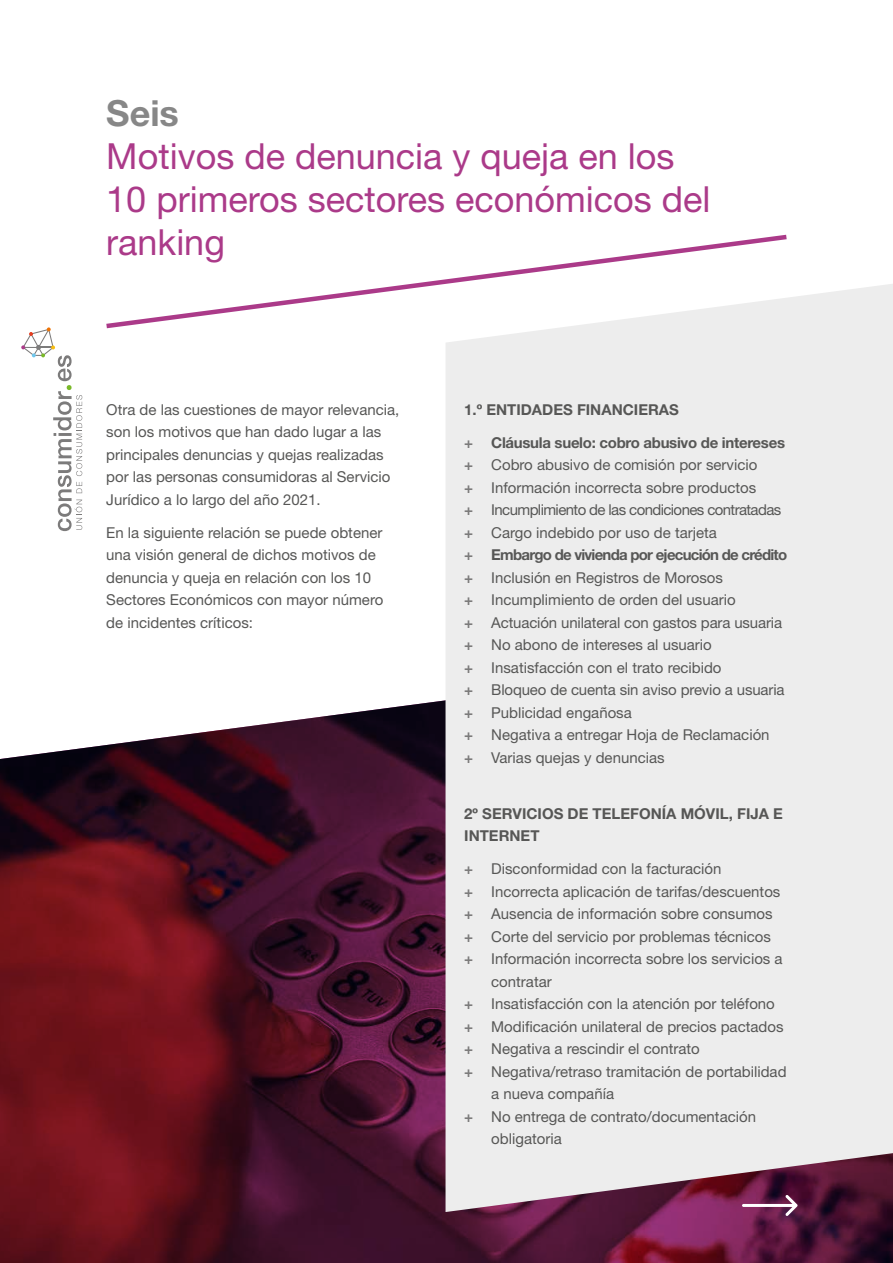
<style>
.page{position:relative;width:893px;height:1263px;background:#fff}
.page>*{position:absolute;margin:0;border:0;box-sizing:border-box;transform-origin:0 0}
.t1{font:36px/43.2px "Helvetica Neue LT Std";color:#ab3a89}
.t2{font:700 36px "Helvetica Neue LT Std";color:#878787}
.t3{font:15px/22.5px "Helvetica Neue LT Std";color:#575756}
.t4{font:700 15px/22.5px "Helvetica Neue LT Std";color:#575756}
.s1{font-weight:700;color:#7c7b7b}
.s2{font-weight:700}
</style>
<div class="page">
<svg style="left:21px;top:327px;width:61px;height:204px"></svg>
<img style="left:0;top:700px;width:893px;height:563px">
<div style="left:446px;top:284px;width:447px;height:928px;background:#ededed"></div>
<svg style="left:106px;top:234px;width:685px;height:97px"></svg>
<svg style="left:742px;top:1195px;width:56px;height:21px"></svg>
<h1 class="t2" style="left:106px;top:91px;width:74px">Seis</h1>
<h1 class="t1" style="left:106px;top:134px;width:606px">Motivos de denuncia y queja en los<br>10 primeros sectores económicos del ranking</h1>
<p class="t3" style="left:106px;top:398px;width:295px">Otra de las cuestiones de mayor relevancia, son los motivos que han dado lugar a las principales denuncias y quejas realizadas por las personas consumidoras al Servicio Jurídico a lo largo del año 2021.</p>
<p class="t3" style="left:106px;top:521px;width:279px">En la siguiente relación se puede obtener una visión general de dichos motivos de denuncia y queja en relación con los 10<br>Sectores Económicos con mayor número de incidentes críticos:</p>
<p class="t4" style="left:464px;top:398px;width:216px">1.º ENTIDADES FINANCIERAS</p>
<p class="t3" style="left:464px;top:431px;width:325px"><span class="s1">+</span> <span class="s2">Cláusula suelo: cobro abusivo de intereses </span><span class="s1">+</span> Cobro abusivo de comisión por servicio<br><span class="s1">+</span> Información incorrecta sobre productos<br><span class="s1">+</span> Incumplimiento de las condiciones contratadas <span class="s1">+</span> Cargo indebido por uso de tarjeta<br><span class="s1">+</span> <span class="s2">Embargo de vivienda por ejecución de crédito </span><span class="s1">+</span> Inclusión en Registros de Morosos<br><span class="s1">+</span> Incumplimiento de orden del usuario<br><span class="s1">+</span> Actuación unilateral con gastos para usuaria <span class="s1">+</span> No abono de intereses al usuario<br><span class="s1">+</span> Insatisfacción con el trato recibido<br><span class="s1">+</span> Bloqueo de cuenta sin aviso previo a usuaria <span class="s1">+</span> Publicidad engañosa<br><span class="s1">+</span> Negativa a entregar Hoja de Reclamación<br><span class="s1">+</span> Varias quejas y denuncias</p>
<p class="t4" style="left:464px;top:801px;width:320px">2º SERVICIOS DE TELEFONÍA MÓVIL, FIJA E<br>INTERNET</p>
<p class="t3" style="left:464px;top:857px;width:259px"><span class="s1">+</span> Disconformidad con la facturación</p>
<p class="t3" style="left:464px;top:880px;width:318px"><span class="s1">+</span> Incorrecta aplicación de tarifas/descuentos</p>
<p class="t3" style="left:464px;top:902px;width:310px"><span class="s1">+</span> Ausencia de información sobre consumos</p>
<p class="t3" style="left:464px;top:925px;width:308px"><span class="s1">+</span> Corte del servicio por problemas técnicos</p>
<p class="t3" style="left:464px;top:947px;width:320px"><span class="s1">+</span> Información incorrecta sobre los servicios a</p>
<p class="t3" style="left:491px;top:970px;width:62px">contratar</p>
<p class="t3" style="left:464px;top:992px;width:312px"><span class="s1">+</span> Insatisfacción con la atención por teléfono</p>
<p class="t3" style="left:464px;top:1015px;width:321px"><span class="s1">+</span> Modificación unilateral de precios pactados</p>
<p class="t3" style="left:464px;top:1037px;width:237px"><span class="s1">+</span> Negativa a rescindir el contrato</p>
<p class="t3" style="left:464px;top:1060px;width:324px"><span class="s1">+</span> Negativa/retraso tramitación de portabilidad</p>
<p class="t3" style="left:491px;top:1082px;width:124px">a nueva compañía</p>
<p class="t3" style="left:464px;top:1105px;width:293px"><span class="s1">+</span> No entrega de contrato/documentación</p>
<p class="t3" style="left:491px;top:1127px;width:72px">obligatoria</p>
</div>
